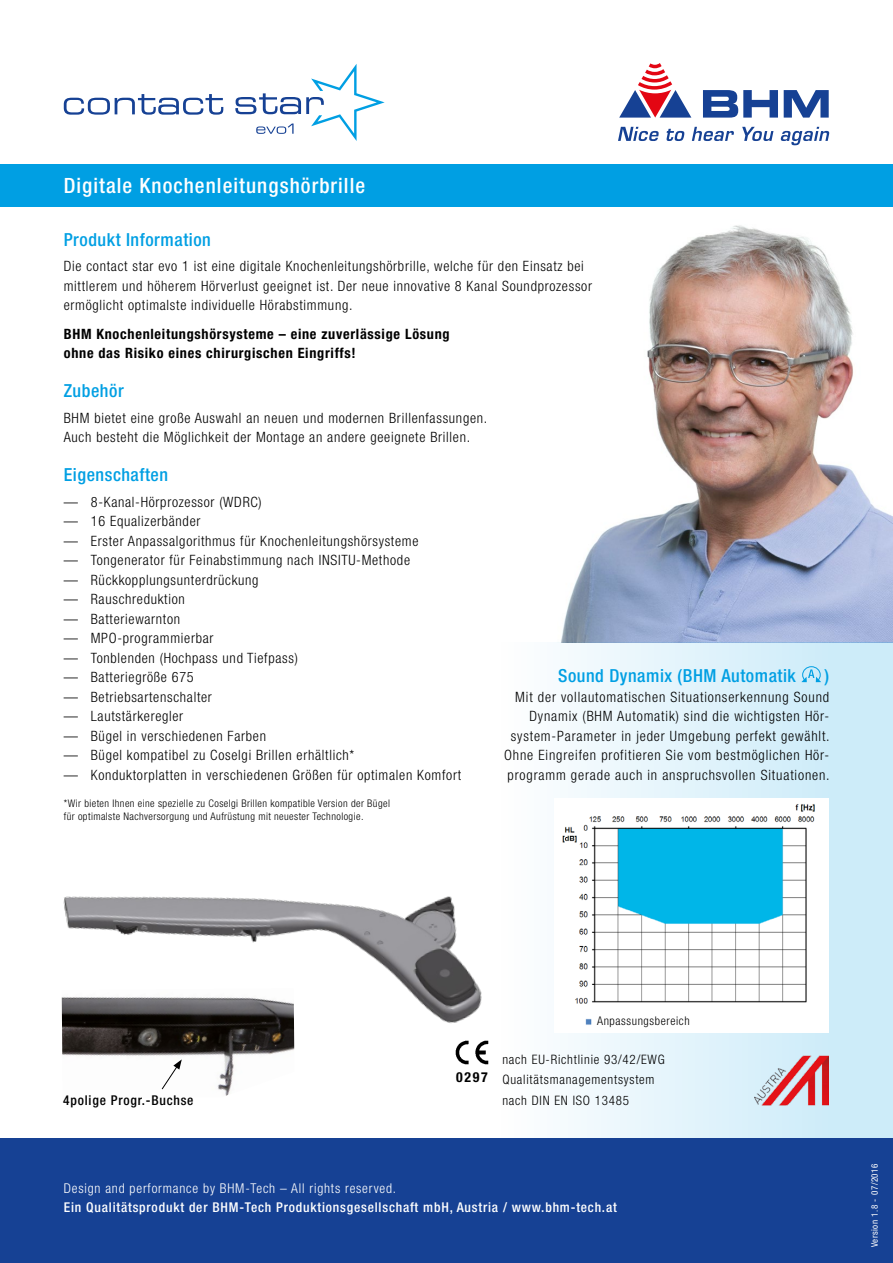
<style>
.page{position:relative;width:893px;height:1263px;background:#fff}
.page>*{position:absolute;margin:0;border:0;box-sizing:border-box;transform-origin:0 0}
.t1{font:500 condensed 21px "Helvetica Neue LT Pro";letter-spacing:.05em;color:#fff}
.t2{font:500 condensed 18px "Helvetica Neue LT Pro";letter-spacing:.03em;color:#009fe3}
.t3{font:300 condensed 14.25px/19.5px "Helvetica Neue LT Pro";letter-spacing:.05em;color:#000}
.t4{font:700 condensed 14.25px/19.5px "Helvetica Neue LT Pro";letter-spacing:.05em;color:#000}
.t5{font:700 condensed 13.8px "Helvetica Neue LT Pro";color:#000}
.t6{font:500 condensed 13.5px "Helvetica Neue LT Pro";letter-spacing:.06em;color:#fff}
.t7{font:300 condensed 13.5px "Helvetica Neue LT Pro";letter-spacing:.06em;color:#fff}
.t8{font:500 condensed 13.5px "Helvetica Neue LT Pro";letter-spacing:.06em;color:#000}
.t9{font:300 condensed 13.05px/20.4px "Helvetica Neue LT Pro";letter-spacing:.06em;color:#000}
.t10{font:300 condensed 12px "Helvetica Neue LT Pro";letter-spacing:.05em;color:#000}
.t11{font:300 condensed 10.5px/13.5px "Helvetica Neue LT Pro";letter-spacing:.04em;color:#000}
.t12{font:condensed 9px "Helvetica Neue LT Pro";letter-spacing:.06em;color:#fff}
</style>
<div class="page">
<img style="left:561px;top:225px;width:332px;height:417px">
<div style="left:381px;top:642px;width:512px;height:498px;background:linear-gradient(to right,#fff,#c9eaf8)"></div>
<div style="left:0;top:1138px;width:893px;height:125px;background:#164194"></div>
<svg style="left:703px;top:90px;width:75px;height:28px"></svg>
<svg style="left:784px;top:90px;width:45px;height:28px"></svg>
<svg style="left:619px;top:63px;width:72px;height:55px"></svg>
<svg style="left:618px;top:127px;width:41px;height:14px"></svg>
<svg style="left:666px;top:129px;width:19px;height:12px"></svg>
<svg style="left:692px;top:127px;width:42px;height:14px"></svg>
<svg style="left:742px;top:127px;width:31px;height:14px"></svg>
<svg style="left:780px;top:127px;width:49px;height:18px"></svg>
<div style="left:0;top:164px;width:893px;height:43px;background:#009fe3"></div>
<svg style="left:235px;top:64px;width:150px;height:77px"></svg>
<svg style="left:64px;top:94px;width:159px;height:21px"></svg>
<img style="left:754px;top:1054px;width:75px;height:53px">
<div style="left:554px;top:798px;width:275px;height:234px;background:#fff"></div>
<img style="left:562px;top:804px;width:253px;height:221px">
<div style="left:592px;top:1012px;width:233px;height:17px;background:#fff"></div>
<img style="left:61px;top:827px;width:428px;height:258px">
<svg style="left:801px;top:666px;width:20px;height:16px"></svg>
<h1 class="t1" style="left:64px;top:173px;width:303px">Digitale Knochenleitungshörbrille</h1>
<p class="t2" style="left:64px;top:229px;width:149px">Produkt Information</p>
<p class="t3" style="left:64px;top:256px;width:530px">Die contact star evo 1 ist eine digitale Knochenleitungshörbrille, welche für den Einsatz bei mittlerem und höherem Hörverlust geeignet ist. Der neue innovative 8 Kanal Soundprozessor ermöglicht optimalste individuelle Hörabstimmung.</p>
<p class="t4" style="left:64px;top:324px;width:387px">BHM Knochenleitungshörsysteme – eine zuverlässige Lösung ohne das Risiko eines chirurgischen Eingriffs!</p>
<p class="t2" style="left:64px;top:380px;width:61px">Zubehör</p>
<p class="t3" style="left:64px;top:408px;width:425px">BHM bietet eine große Auswahl an neuen und modernen Brillenfassungen.<br>Auch besteht die Möglichkeit der Montage an andere geeignete Brillen.</p>
<p class="t2" style="left:64px;top:464px;width:106px">Eigenschaften</p>
<p class="t3" style="left:64px;top:492px;width:199px">— 8-Kanal-Hörprozessor (WDRC)</p>
<p class="t3" style="left:64px;top:511px;width:138px">— 16 Equalizerbänder</p>
<p class="t3" style="left:64px;top:531px;width:356px">— Erster Anpassalgorithmus für Knochenleitungshörsysteme</p>
<p class="t3" style="left:64px;top:550px;width:348px">— Tongenerator für Feinabstimmung nach INSITU-Methode</p>
<p class="t3" style="left:64px;top:570px;width:196px">— Rückkopplungsunterdrückung</p>
<p class="t3" style="left:64px;top:589px;width:123px">— Rauschreduktion</p>
<p class="t3" style="left:64px;top:609px;width:118px">— Batteriewarnton</p>
<p class="t3" style="left:64px;top:628px;width:151px">— MPO-programmierbar</p>
<p class="t3" style="left:64px;top:648px;width:236px">— Tonblenden (Hochpass und Tiefpass)</p>
<p class="t3" style="left:64px;top:667px;width:132px">— Batteriegröße 675</p>
<p class="t3" style="left:64px;top:687px;width:150px">— Betriebsartenschalter</p>
<p class="t3" style="left:64px;top:706px;width:121px">— Lautstärkeregler</p>
<p class="t3" style="left:64px;top:726px;width:204px">— Bügel in verschiedenen Farben</p>
<p class="t3" style="left:64px;top:745px;width:292px">— Bügel kompatibel zu Coselgi Brillen erhältlich*</p>
<p class="t3" style="left:64px;top:765px;width:399px">— Konduktorplatten in verschiedenen Größen für optimalen Komfort</p>
<p class="t11" style="left:64px;top:796px;width:328px">*Wir bieten Ihnen eine spezielle zu Coselgi Brillen kompatible Version der Bügel für optimalste Nachversorgung und Aufrüstung mit neuester Technologie.</p>
<p class="t2" style="left:558px;top:665px;width:239px">Sound Dynamix (BHM Automatik</p>
<p class="t2" style="left:824px;top:665px;width:6px">)</p>
<p class="t3" style="left:504px;top:687px;width:327px;text-align:right">Mit der vollautomatischen Situationserkennung Sound Dynamix (BHM Automatik) sind die wichtigsten Hör&shy;system-Parameter in jeder Umgebung perfekt gewählt.<br>Ohne Eingreifen profitieren Sie vom bestmöglichen Hör&shy;programm gerade auch in anspruchsvollen Situationen.</p>
<p class="t8" style="left:63px;top:1092px;width:132px">4polige Progr.-Buchse</p>
<p class="t5" style="left:456px;top:1068px;width:33px">0297</p>
<p class="t10" style="left:597px;top:1014px;width:94px">Anpassungsbereich</p>
<p class="t9" style="left:502px;top:1049px;width:164px">nach EU-Richtlinie 93/42/EWG<br>Qualitätsmanagementsystem nach DIN EN ISO 13485</p>
<p class="t7" style="left:64px;top:1180px;width:334px">Design and performance by BHM-Tech – All rights reserved.</p>
<p class="t6" style="left:64px;top:1199px;width:555px">Ein Qualitätsprodukt der BHM-Tech Produktionsgesellschaft mbH, Austria / www.bhm-tech.at</p>
<p class="t12" style="left:869px;top:1247px;width:85px;rotate:-90deg">Version 1.8 - 07/2016</p>
</div>
